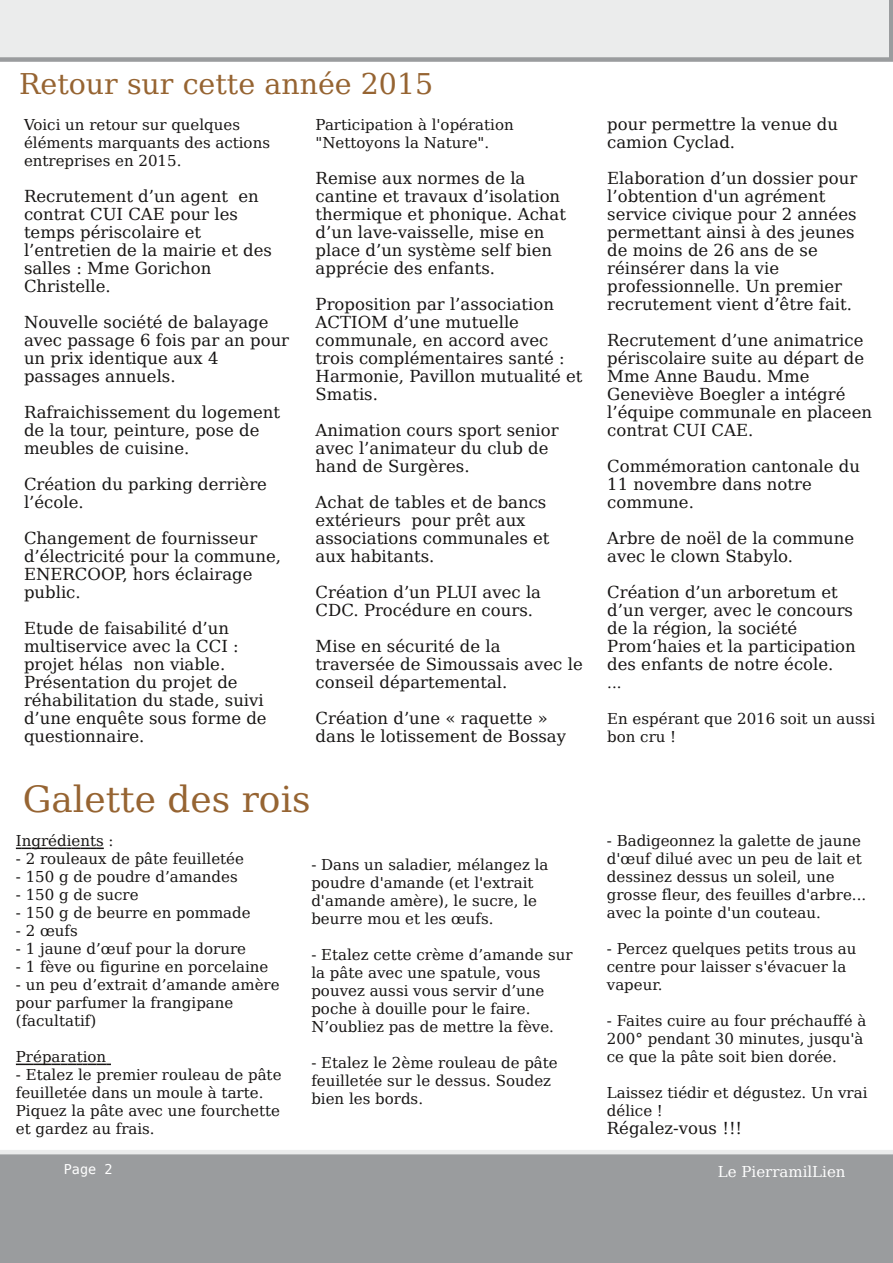
<style>
.page{position:relative;width:893px;height:1263px;background:#fff}
.page>*{position:absolute;margin:0;border:0;box-sizing:border-box;transform-origin:0 0}
.t1{font:36px "Bitstream Vera Serif";color:#966432}
.t2{font:28.5px "Bitstream Vera Serif";color:#966432}
.t3{font:16.5px/18px "Bitstream Vera Serif";color:#161413}
.t4{font:15px/18px "Bitstream Vera Serif";color:#161413}
.t5{font:15px "Bitstream Vera Serif";color:#fff}
.t6{font:13.5px "Bitstream Vera Sans Mono";color:#fff}
</style>
<div class="page">
<div style="left:0;top:1150px;width:893px;height:113px;background:#9a9c9e"></div>
<svg style="left:0;top:0;width:893px;height:62px;background:#e4e5e6"></svg>
<svg style="left:16px;top:847px;width:88px;height:2px"></svg>
<svg style="left:16px;top:1063px;width:95px;height:2px"></svg>
<h2 class="t2" style="left:19px;top:67px;width:416px">Retour sur cette année 2015</h2>
<p class="t4" style="left:24px;top:116px;width:248px">Voici un retour sur quelques éléments marquants des actions entreprises en 2015.</p>
<p class="t3" style="left:24px;top:187px;width:250px">Recrutement d’un agent en contrat CUI CAE pour les temps périscolaire et l’entretien de la mairie et des salles : Mme Gorichon<br>Christelle.</p>
<p class="t3" style="left:24px;top:313px;width:267px">Nouvelle société de balayage avec passage 6 fois par an pour un prix identique aux 4 passages annuels.</p>
<p class="t3" style="left:24px;top:403px;width:258px">Rafraichissement du logement de la tour, peinture, pose de meubles de cuisine.</p>
<p class="t3" style="left:24px;top:475px;width:245px">Création du parking derrière l’école.</p>
<p class="t3" style="left:24px;top:529px;width:259px">Changement de fournisseur d’électricité pour la commune,<br>ENERCOOP, hors éclairage public.</p>
<p class="t3" style="left:24px;top:619px;width:244px">Etude de faisabilité d’un multiservice avec la CCI : projet hélas non viable.<br>Présentation du projet de réhabilitation du stade, suivi d’une enquête sous forme de questionnaire.</p>
<p class="t4" style="left:316px;top:116px;width:200px">Participation à l'opération "Nettoyons la Nature".</p>
<p class="t3" style="left:316px;top:169px;width:252px">Remise aux normes de la cantine et travaux d’isolation thermique et phonique. Achat d’un lave-vaisselle, mise en place d’un système self bien apprécie des enfants.</p>
<p class="t3" style="left:316px;top:295px;width:268px">Proposition par l’association<br>ACTIOM d’une mutuelle communale, en accord avec trois complémentaires santé :<br>Harmonie, Pavillon mutualité et<br>Smatis.</p>
<p class="t3" style="left:316px;top:421px;width:245px">Animation cours sport senior avec l’animateur du club de hand de Surgères.</p>
<p class="t3" style="left:316px;top:493px;width:235px">Achat de tables et de bancs extérieurs pour prêt aux associations communales et aux habitants.</p>
<p class="t3" style="left:316px;top:583px;width:227px">Création d’un PLUI avec la<br>CDC. Procédure en cours.</p>
<p class="t3" style="left:316px;top:637px;width:269px">Mise en sécurité de la traversée de Simoussais avec le conseil départemental.</p>
<p class="t3" style="left:316px;top:709px;width:252px">Création d’une « raquette » dans le lotissement de Bossay</p>
<h1 class="t1" style="left:23px;top:778px;width:289px">Galette des rois</h1>
<p class="t4" style="left:16px;top:832px;width:99px">Ingrédients :</p>
<p class="t4" style="left:16px;top:850px;width:230px">- 2 rouleaux de pâte feuilletée</p>
<p class="t4" style="left:16px;top:868px;width:223px">- 150 g de poudre d’amandes</p>
<p class="t4" style="left:16px;top:886px;width:124px">- 150 g de sucre</p>
<p class="t4" style="left:16px;top:904px;width:236px">- 150 g de beurre en pommade</p>
<p class="t4" style="left:16px;top:922px;width:63px">- 2 œufs</p>
<p class="t4" style="left:16px;top:940px;width:232px">- 1 jaune d’œuf pour la dorure</p>
<p class="t4" style="left:16px;top:958px;width:254px">- 1 fève ou figurine en porcelaine</p>
<p class="t4" style="left:16px;top:976px;width:265px">- un peu d’extrait d’amande amère pour parfumer la frangipane (facultatif)</p>
<p class="t4" style="left:16px;top:1048px;width:92px">Préparation</p>
<p class="t4" style="left:16px;top:1066px;width:267px">- Etalez le premier rouleau de pâte feuilletée dans un moule à tarte.<br>Piquez la pâte avec une fourchette et gardez au frais.</p>
<p class="t4" style="left:311px;top:856px;width:239px">- Dans un saladier, mélangez la poudre d'amande (et l'extrait d'amande amère), le sucre, le beurre mou et les œufs.</p>
<p class="t4" style="left:311px;top:946px;width:263px">- Etalez cette crème d’amande sur la pâte avec une spatule, vous pouvez aussi vous servir d’une poche à douille pour le faire.<br>N’oubliez pas de mettre la fève.</p>
<p class="t4" style="left:311px;top:1054px;width:248px">- Etalez le 2ème rouleau de pâte feuilletée sur le dessus. Soudez bien les bords.</p>
<p class="t3" style="left:607px;top:116px;width:232px">pour permettre la venue du camion Cyclad.</p>
<p class="t3" style="left:607px;top:170px;width:252px">Elaboration d’un dossier pour l’obtention d'un agrément service civique pour 2 années permettant ainsi à des jeunes de moins de 26 ans de se réinsérer dans la vie professionnelle. Un premier recrutement vient d’être fait.</p>
<p class="t3" style="left:607px;top:332px;width:266px">Recrutement d’une animatrice périscolaire suite au départ de<br>Mme Anne Baudu. Mme<br>Geneviève Boegler a intégré l’équipe communale en placeen contrat CUI CAE.</p>
<p class="t3" style="left:607px;top:458px;width:254px">Commémoration cantonale du<br>11 novembre dans notre commune.</p>
<p class="t3" style="left:607px;top:530px;width:249px">Arbre de noël de la commune avec le clown Stabylo.</p>
<p class="t3" style="left:607px;top:584px;width:250px">Création d’un arboretum et d’un verger, avec le concours de la région, la société<br>Prom‘haies et la participation des enfants de notre école.</p>
<p class="t4" style="left:607px;top:674px;width:16px">...</p>
<p class="t4" style="left:607px;top:710px;width:270px">En espérant que 2016 soit un aussi bon cru !</p>
<p class="t4" style="left:607px;top:831px;width:261px">- Badigeonnez la galette de jaune d'œuf dilué avec un peu de lait et dessinez dessus un soleil, une grosse fleur, des feuilles d'arbre... avec la pointe d'un couteau.</p>
<p class="t4" style="left:607px;top:939px;width:251px">- Percez quelques petits trous au centre pour laisser s'évacuer la vapeur.</p>
<p class="t4" style="left:607px;top:1011px;width:261px">- Faites cuire au four préchauffé à<br>200° pendant 30 minutes, jusqu'à ce que la pâte soit bien dorée.</p>
<p class="t4" style="left:607px;top:1083px;width:262px">Laissez tiédir et dégustez. Un vrai délice !</p>
<p class="t3" style="left:607px;top:1119px;width:137px">Régalez-vous !!!</p>
<p class="t6" style="left:64px;top:1162px;width:50px">Page 2</p>
<p class="t5" style="left:718px;top:1163px;width:129px">Le PierramilLien</p>
</div>
